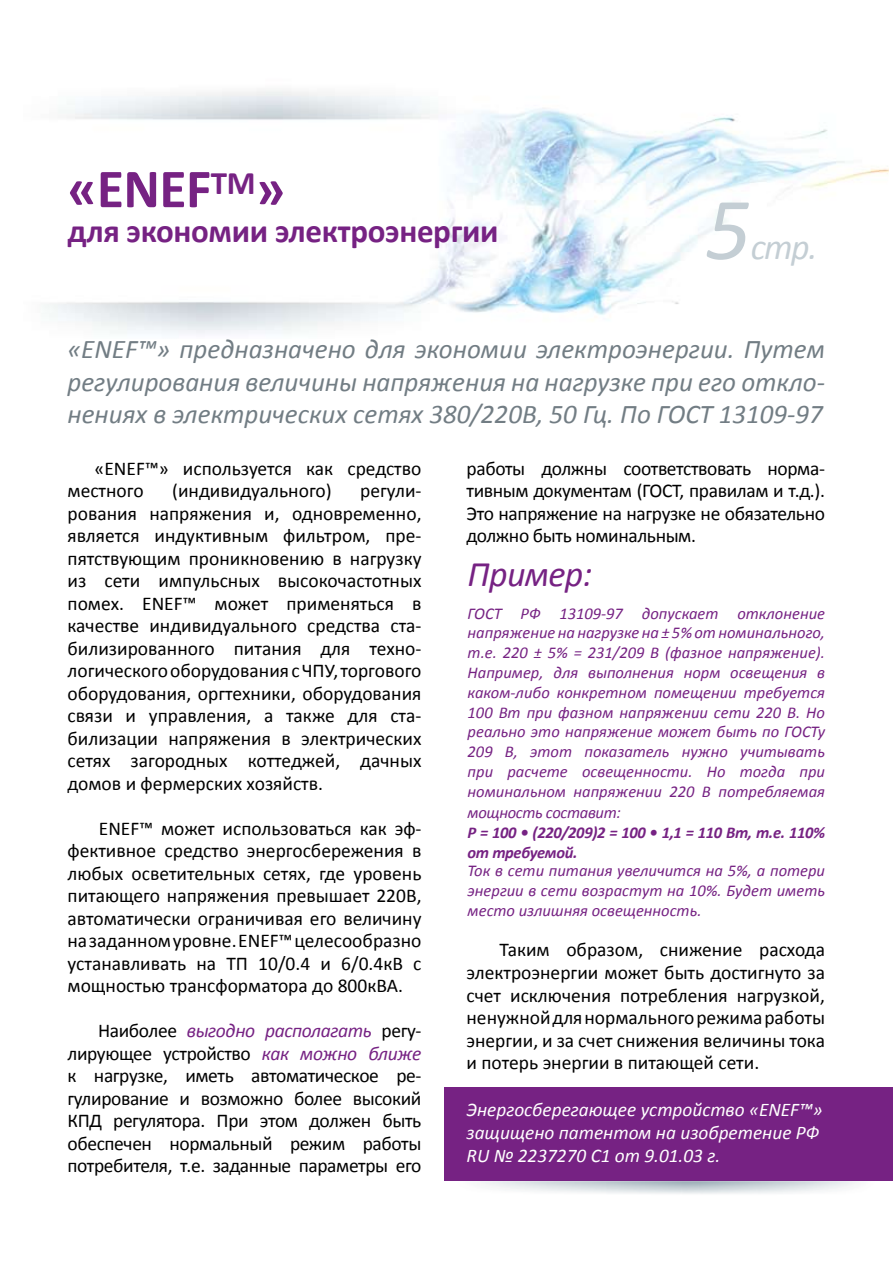
<style>
.page{position:relative;width:893px;height:1263px;background:#fff}
.page>*{position:absolute;margin:0;border:0;box-sizing:border-box;transform-origin:0 0}
.t1{font:italic 89.25px "Calibri";color:#c4ced4}
.t2{font:700 55.5px "Calibri";color:#762283}
.t3{font:italic 36px "Calibri";letter-spacing:-.02em;color:#762283}
.t4{font:italic 36px "Calibri";color:#c4ced4}
.t5{font:700 33px "Calibri";letter-spacing:-.01em;color:#762283}
.t6{font:italic 27px/32.4px "Calibri";color:#727d84;text-align:justify}
.t7{font:19.5px/22.5px "Calibri";color:#000;text-align:justify}
.t8{font:italic 19.35px/23.1px "Calibri";color:#fff}
.t9{font:italic 16.5px/19.8px "Calibri";color:#762283;text-align:justify}
.t10{font:italic 700 16.5px/19.8px "Calibri";letter-spacing:-.02em;color:#762283}
.t11{font:italic 16.5px "Calibri";letter-spacing:-.02em;color:#762283}
.s1{font-style:italic;color:#762283}
</style>
<div class="page">
<img style="left:43px;top:90px;width:845px;height:244px">
<img style="left:456px;top:1180px;width:429px;height:14px">
<div style="left:444px;top:1086px;width:449px;height:94px;background:#762283"></div>
<h2 class="t2" style="left:68px;top:153px;width:219px">«ENEF<sup>TM</sup>»</h2>
<h3 class="t5" style="left:68px;top:210px;width:432px">для экономии электроэнергии</h3>
<h1 class="t1" style="left:705px;top:168px;width:47px">5</h1>
<h3 class="t4" style="left:751px;top:222px;width:68px">стр.</h3>
<h3 class="t6" style="left:68px;top:332px;width:759px">«ENEF™» предназначено для экономии электроэнергии. Путем регулирования величины напряжения на нагрузке при его откло&shy;нениях в электрических сетях 380/220В, 50 Гц. По ГОСТ 13109-97</h3>
<p class="t7" style="left:68px;top:457px;width:355px;text-indent:27px">«ENEF™» используется как средство местного</p>
<p class="t7" style="left:466px;top:457px;width:360px">работы должны соответствовать норма&shy;тивным документам (ГОСТ, правилам и т.д.).<br>Это напряжение на нагрузке не обязательно должно быть номинальным.</p>
<p class="t7" style="left:172px;top:480px;width:161px">(индивидуального)</p>
<p class="t7" style="left:68px;top:480px;width:356px;text-indent:293px">регули&shy;рования напряжения и, одновременно, является индуктивным фильтром, пре&shy;пятствующим проникновению в нагрузку из сети импульсных высокочастотных помех. ENEF™ может применяться в качестве индивидуального средства ста&shy;билизированного питания для техно&shy;логического оборудования с ЧПУ, торгового оборудования, оргтехники, оборудования связи и управления, а также для ста&shy;билизации напряжения в электрических сетях загородных коттеджей, дачных домов и фермерских хозяйств.</p>
<p class="t7" style="left:68px;top:817px;width:356px;text-indent:31px">ENEF™ может использоваться как эф&shy;фективное средство энергосбережения в любых осветительных сетях, где уровень питающего напряжения превышает 220В, автоматически ограничивая его величину на заданном уровне. ENEF™ целесообразно устанавливать на ТП 10/0.4 и 6/0.4кВ с мощностью трансформатора до 800кВА.</p>
<p class="t7" style="left:67px;top:1020px;width:356px;text-indent:31px">Наиболее <span class="s1">выгодно располагать</span> регу&shy;лирующее устройство <span class="s1">как можно ближе </span>к нагрузке, иметь автоматическое ре&shy;гулирование и возможно более высокий КПД регулятора. При этом должен быть обеспечен нормальный режим работы потребителя, т.е. заданные параметры его</p>
<h3 class="t3" style="left:468px;top:549px;width:126px">Пример:</h3>
<p class="t9" style="left:468px;top:603px;width:359px">ГОСТ РФ 13109-97 допускает отклонение напряжение на нагрузке на ± 5% от номинального, т.е. 220 ± 5% = 231/209 В (фазное напряжение).<br>Например, для выполнения норм освещения в каком-либо конкретном помещении требуется 100 Вт при фазном напряжении сети 220 В. Но реально это напряжение может быть по ГОСТу 209 В, этот показатель нужно учитывать при расчете освещенности. Но тогда при номинальном напряжении 220 В потребляемая</p>
<p class="t11" style="left:468px;top:801px;width:155px">мощность составит:</p>
<p class="t10" style="left:468px;top:823px;width:359px">Р = 100 • (220/209)2 = 100 • 1,1 = 110 Вт, т.е. 110% от требуемой.</p>
<p class="t9" style="left:468px;top:860px;width:359px">Ток в сети питания увеличится на 5%, а потери энергии в сети возрастут на 10%. Будет иметь место излишняя освещенность.</p>
<p class="t7" style="left:466px;top:939px;width:360px;text-indent:33px">Таким образом, снижение расхода электроэнергии может быть достигнуто за счет исключения потребления нагрузкой, ненужной для нормального режима работы энергии, и за счет снижения величины тока и потерь энергии в питающей сети.</p>
<p class="t8" style="left:466px;top:1097px;width:358px">Энергосберегающее устройство «ENEF™» защищено патентом на изобретение РФ<br>RU № 2237270 C1 от 9.01.03 г.</p>
</div>
